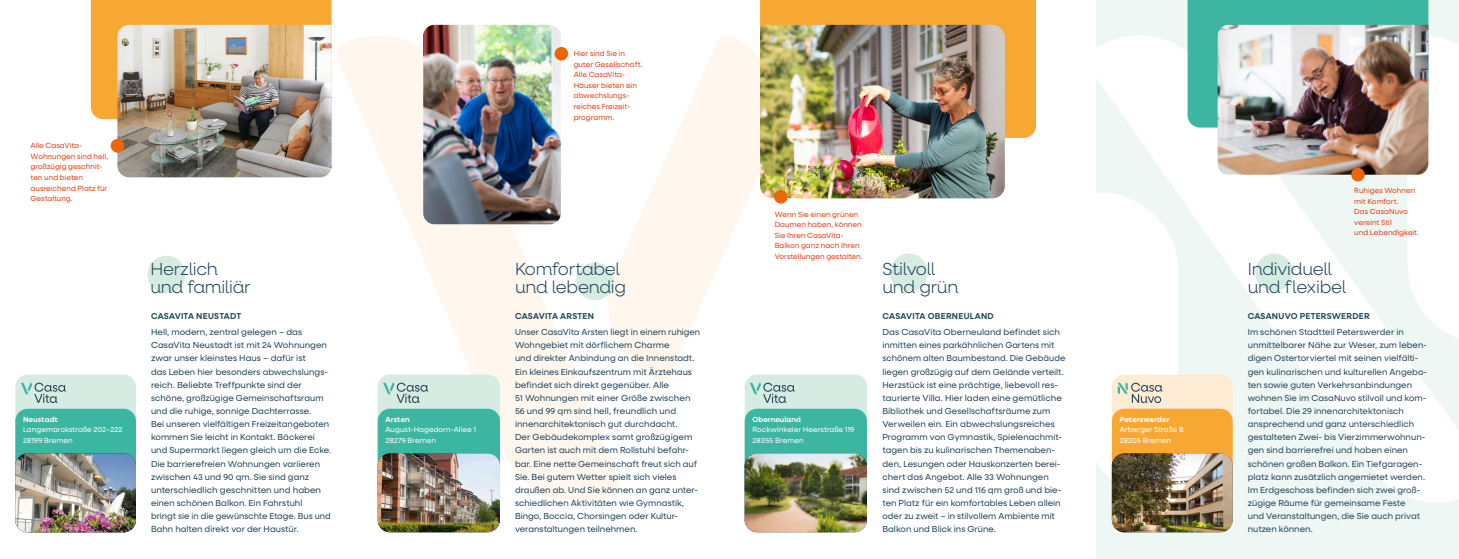
<style>
.page{position:relative;width:1459px;height:559px;background:#fff}
.page>*{position:absolute;margin:0;border:0;box-sizing:border-box;transform-origin:0 0}
.t1{font:300 17.5px/18.4px "Neulis Neue";letter-spacing:-.015em;color:#23485b}
.t2{font:8.75px/13.1px "Neulis Sans";color:#23485b}
.t3{font:600 8.58px "Neulis Neue";letter-spacing:.025em;color:#23485b}
.t4{font:7.44px/10.5px "Neulis Sans";letter-spacing:.005em;color:#e74011}
.t5{font:7.44px/10.5px "Neulis Sans";letter-spacing:.005em;color:#fff}
.t6{font:600 7.44px "Neulis Neue";letter-spacing:.005em;color:#fff}
.s1{font-size:7.26px}
.s2{font-size:8.4px}
</style>
<div class="page">
<div style="left:1096px;top:0;width:362px;height:558px;background:#eff7f4"></div>
<svg style="left:1096px;top:36px;width:362px;height:476px"></svg>
<svg style="left:337px;top:35px;width:282px;height:467px"></svg>
<svg style="left:597px;top:35px;width:187px;height:344px"></svg>
<div style="left:15px;top:374px;width:121px;height:101px;background:#d6ebe2;border-radius:12px"></div>
<div style="left:378px;top:374px;width:122px;height:101px;background:#d6ebe2;border-radius:12px"></div>
<div style="left:744px;top:374px;width:123px;height:101px;background:#d6ebe2;border-radius:12px"></div>
<div style="left:148px;top:255px;width:37px;height:38px;background:#d6ebe2;border-radius:50%"></div>
<svg style="left:21px;top:382px;width:45px;height:20px"></svg>
<svg style="left:383px;top:382px;width:45px;height:20px"></svg>
<svg style="left:750px;top:382px;width:44px;height:20px"></svg>
<div style="left:1111px;top:374px;width:121px;height:100px;background:#feebd3;border-radius:12px"></div>
<svg style="left:1096px;top:192px;width:82px;height:308px"></svg>
<svg style="left:1187px;top:0;width:271px;height:343px"></svg>
<div style="left:91px;top:0;width:240px;height:119px;background:#f7a833"></div>
<div style="left:760px;top:0;width:276px;height:138px;background:#f7a833"></div>
<img style="left:423px;top:25px;width:138px;height:199px">
<img style="left:760px;top:25px;width:245px;height:173px">
<img style="left:1217px;top:25px;width:211px;height:149px">
<div style="left:890px;top:253px;width:37px;height:38px;background:#d6ebe2;border-radius:50%"></div>
<div style="left:554px;top:47px;width:14px;height:13px;background:#ec6608;border-radius:50%"></div>
<div style="left:774px;top:190px;width:13px;height:13px;background:#ec6608;border-radius:50%"></div>
<div style="left:1351px;top:168px;width:13px;height:13px;background:#ec6608;border-radius:50%"></div>
<img style="left:117px;top:25px;width:215px;height:152px">
<div style="left:576px;top:262px;width:38px;height:38px;background:#d6ebe2;border-radius:50%"></div>
<div style="left:111px;top:139px;width:13px;height:13px;background:#ec6608;border-radius:50%"></div>
<div style="left:378px;top:408px;width:122px;height:98px;background:#3cb5a1;border-radius:12px"></div>
<img style="left:378px;top:453px;width:122px;height:78px">
<div style="left:744px;top:408px;width:123px;height:94px;background:#3cb5a1;border-radius:12px"></div>
<img style="left:744px;top:453px;width:123px;height:78px">
<div style="left:1111px;top:408px;width:121px;height:89px;background:#f7a833;border-radius:12px"></div>
<img style="left:1111px;top:453px;width:121px;height:78px">
<div style="left:15px;top:408px;width:121px;height:77px;background:#3cb5a1;border-radius:12px"></div>
<img style="left:15px;top:453px;width:121px;height:78px">
<p class="t4" style="left:31px;top:140px;width:79px">Alle CasaVita-<br>Wohnungen sind hell, großzügig geschnit&shy;ten und bieten ausreichend Platz für<br>Gestaltung.</p>
<p class="t6" style="left:23px;top:413px;width:36px">Neustadt</p>
<p class="t5" style="left:23px;top:423px;width:101px">Langemarckstraße <span class="s1">202–222<br>28199</span> Bremen</p>
<p class="t4" style="left:573px;top:48px;width:70px">Hier sind Sie in guter Gesellschaft.<br>Alle CasaVita-<br>Häuser bieten ein abwechslungs&shy;reiches Freizeit&shy;programm.</p>
<p class="t4" style="left:774px;top:208px;width:89px">Wenn Sie einen grünen<br>Daumen haben, können<br>Sie Ihren CasaVita-<br>Balkon ganz nach Ihren<br>Vorstellungen gestalten.</p>
<h1 class="t1" style="left:515px;top:258px;width:113px">Komfortabel und lebendig</h1>
<p class="t3" style="left:515px;top:310px;width:81px">CASAVITA ARSTEN</p>
<p class="t2" style="left:515px;top:324px;width:187px">Unser CasaVita Arsten liegt in einem ruhigen Wohngebiet mit dörflichem Charme<br>und direkter Anbindung an die Innenstadt.<br>Ein kleines Einkaufszentrum mit Ärztehaus befindet sich direkt gegenüber. Alle<br><span class="s2">51</span> Wohnungen mit einer Größe zwischen <span class="s2">56</span> und <span class="s2">99</span> qm sind hell, freundlich und innenarchitektonisch gut durchdacht.<br>Der Gebäudekomplex samt großzügigem Garten ist auch mit dem Rollstuhl befahr&shy;bar. Eine nette Gemeinschaft freut sich auf Sie. Bei gutem Wetter spielt sich vieles draußen ab. Und Sie können an ganz unter&shy;schiedlichen Aktivitäten wie Gymnastik, Bingo, Boccia, Chorsingen oder Kultur&shy;veranstaltungen teilnehmen.</p>
<h1 class="t1" style="left:150px;top:258px;width:102px">Herzlich und familiär</h1>
<h1 class="t1" style="left:882px;top:258px;width:77px">Stilvoll und grün</h1>
<p class="t3" style="left:882px;top:310px;width:113px">CASAVITA OBERNEULAND</p>
<p class="t2" style="left:882px;top:324px;width:184px">Das CasaVita Oberneuland befindet sich inmitten eines parkähnlichen Gartens mit schönem alten Baumbestand. Die Gebäude liegen großzügig auf dem Gelände verteilt.<br>Herzstück ist eine prächtige, liebevoll res&shy;taurierte Villa. Hier laden eine gemütliche Bibliothek und Gesellschaftsräume zum Verweilen ein. Ein abwechslungsreiches Programm von Gymnastik, Spielenachmit&shy;tagen bis zu kulinarischen Themenaben&shy;den, Lesungen oder Hauskonzerten berei&shy;chert das Angebot. Alle <span class="s2">33</span> Wohnungen sind zwischen <span class="s2">52</span> und <span class="s2">116</span> qm groß und bie&shy;ten Platz für ein komfortables Leben allein oder zu zweit – in stilvollem Ambiente mit Balkon und Blick ins Grüne.</p>
<p class="t3" style="left:151px;top:310px;width:92px">CASAVITA NEUSTADT</p>
<p class="t2" style="left:151px;top:324px;width:182px">Hell, modern, zentral gelegen – das CasaVita Neustadt ist mit <span class="s2">24</span> Wohnungen zwar unser kleinstes Haus – dafür ist<br>das Leben hier besonders abwechslungs&shy;reich. Beliebte Treffpunkte sind der schöne, großzügige Gemeinschaftsraum und die ruhige, sonnige Dachterrasse.<br>Bei unseren vielfältigen Freizeitangeboten kommen Sie leicht in Kontakt. Bäckerei und Supermarkt liegen gleich um die Ecke.<br>Die barrierefreien Wohnungen variieren zwischen <span class="s2">43</span> und <span class="s2">90</span> qm. Sie sind ganz unterschiedlich geschnitten und haben einen schönen Balkon. Ein Fahrstuhl<br>bringt sie in die gewünschte Etage. Bus und Bahn halten direkt vor der Haustür.</p>
<p class="t6" style="left:752px;top:413px;width:50px">Oberneuland</p>
<p class="t5" style="left:752px;top:423px;width:103px">Rockwinkeler Heerstraße <span class="s1">119<br>28355</span> Bremen</p>
<p class="t6" style="left:385px;top:413px;width:26px">Arsten</p>
<p class="t5" style="left:385px;top:423px;width:92px">August-Hagedorn-Allee 1<br><span class="s1">28279</span> Bremen</p>
<p class="t6" style="left:1119px;top:413px;width:51px">Peterswerder</p>
<p class="t5" style="left:1119px;top:423px;width:65px">Arberger Straße 8<br><span class="s1">28205</span> Bremen</p>
<p class="t4" style="left:1354px;top:185px;width:66px">Ruhiges Wohnen mit Komfort.<br>Das CasaNuvo vereint Stil<br>und Lebendigkeit.</p>
<h1 class="t1" style="left:1247px;top:258px;width:100px">Individuell und flexibel</h1>
<p class="t3" style="left:1247px;top:310px;width:123px">CASANUVO PETERSWERDER</p>
<p class="t2" style="left:1247px;top:324px;width:181px">Im schönen Stadtteil Peterswerder in unmittelbarer Nähe zur Weser, zum leben&shy;digen Ostertorviertel mit seinen vielfälti&shy;gen kulinarischen und kulturellen Angebo&shy;ten sowie guten Verkehrsanbindungen wohnen Sie im CasaNuvo stilvoll und kom&shy;fortabel. Die <span class="s2">29</span> innenarchitektonisch ansprechend und ganz unterschiedlich gestalteten Zwei- bis Vierzimmerwohnun&shy;gen sind barrierefrei und haben einen schönen großen Balkon. Ein Tiefgaragen&shy;platz kann zusätzlich angemietet werden.<br>Im Erdgeschoss befinden sich zwei groß&shy;zügige Räume für gemeinsame Feste<br>und Veranstaltungen, die Sie auch privat nutzen können.</p>
</div>
